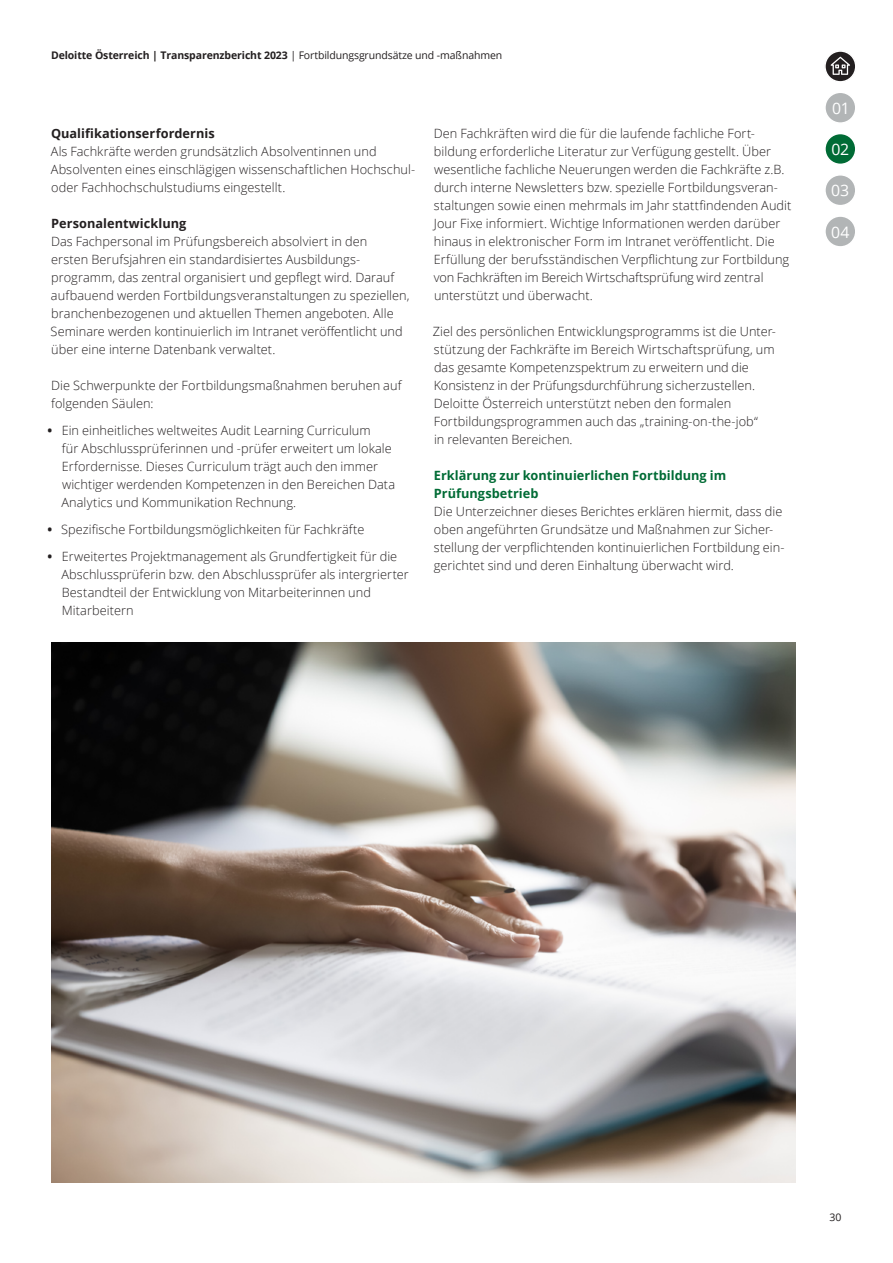
<style>
.page{position:relative;width:893px;height:1263px;background:#fff}
.page>*{position:absolute;margin:0;border:0;box-sizing:border-box;transform-origin:0 0}
.t1{font:15.75px "Open Sans";letter-spacing:-.01em;color:#fff}
.t2{font:300 12.75px/18px "Open Sans";color:#231f20}
.t3{font:700 12.75px/18px "Open Sans";color:#006b35}
.t4{font:700 12.75px "Open Sans";letter-spacing:.005em;color:#231f20}
.t5{font:700 10.5px "Open Sans";letter-spacing:-.01em;color:#231f20}
.t6{font:10.5px "Open Sans";color:#231f20}
.s1{font-weight:400}
.s2{font-weight:700}
</style>
<div class="page">
<img style="left:51px;top:642px;width:744px;height:540px">
<svg style="left:827px;top:53px;width:26px;height:27px"></svg>
<div style="left:824px;top:50px;width:32px;height:33px;border:2px solid #fff;border-radius:50%"></div>
<div style="left:825px;top:216px;width:31px;height:31px;background:#b2b5b6;border-radius:50%"></div>
<div style="left:824px;top:215px;width:32px;height:33px;border:2px solid #fff;border-radius:50%"></div>
<div style="left:825px;top:175px;width:31px;height:31px;background:#b2b5b6;border-radius:50%"></div>
<div style="left:824px;top:174px;width:32px;height:32px;border:2px solid #fff;border-radius:50%"></div>
<div style="left:825px;top:134px;width:31px;height:30px;background:#006b35;border-radius:50%"></div>
<div style="left:824px;top:133px;width:32px;height:32px;border:2px solid #fff;border-radius:50%"></div>
<div style="left:825px;top:92px;width:31px;height:31px;background:#b2b5b6;border-radius:50%"></div>
<div style="left:824px;top:92px;width:32px;height:32px;border:2px solid #fff;border-radius:50%"></div>
<p class="t5" style="left:51px;top:48px;width:453px">Deloitte Österreich | Transparenzbericht 2023 <span class="s1">| Fortbildungsgrundsätze und -maßnahmen</span></p>
<p class="t4" style="left:51px;top:124px;width:165px">Qualifikationserfordernis</p>
<p class="t2" style="left:51px;top:142px;width:366px">Als Fachkräfte werden grundsätzlich Absolventinnen und<br>Absolventen eines einschlägigen wissenschaftlichen Hochschul&shy;oder Fachhochschulstudiums eingestellt.</p>
<p class="t4" style="left:51px;top:214px;width:137px">Personalentwicklung</p>
<p class="t2" style="left:51px;top:232px;width:360px">Das Fachpersonal im Prüfungsbereich absolviert in den<br>ersten Berufsjahren ein standardisiertes Ausbildungs&shy;programm, das zentral organisiert und gepflegt wird. Darauf aufbauend werden Fortbildungsveranstaltungen zu speziellen, branchenbezogenen und aktuellen Themen angeboten. Alle Seminare werden kontinuierlich im Intranet veröffentlicht und über eine interne Datenbank verwaltet.</p>
<p class="t2" style="left:51px;top:376px;width:352px">Die Schwerpunkte der Fortbildungsmaßnahmen beruhen auf folgenden Säulen:</p>
<p class="t2" style="left:61px;top:421px;width:335px;text-indent:-14px"><span class="s2">•</span> Ein einheitliches weltweites Audit Learning Curriculum<br>für Abschlussprüferinnen und -prüfer erweitert um lokale Erfordernisse. Dieses Curriculum trägt auch den immer wichtiger werdenden Kompetenzen in den Bereichen Data Analytics und Kommunikation Rechnung.</p>
<p class="t2" style="left:48px;top:520px;width:318px"><span class="s2">•</span> Spezifische Fortbildungsmöglichkeiten für Fachkräfte</p>
<p class="t2" style="left:61px;top:547px;width:349px;text-indent:-14px"><span class="s2">•</span> Erweitertes Projektmanagement als Grundfertigkeit für die Abschlussprüferin bzw. den Abschlussprüfer als intergrierter Bestandteil der Entwicklung von Mitarbeiterinnen und Mitarbeitern</p>
<p class="t2" style="left:434px;top:124px;width:359px">Den Fachkräften wird die für die laufende fachliche Fort&shy;bildung erforderliche Literatur zur Verfügung gestellt. Über wesentliche fachliche Neuerungen werden die Fachkräfte z.B. durch interne Newsletters bzw. spezielle Fortbildungsveran&shy;staltungen sowie einen mehrmals im Jahr stattfindenden Audit Jour Fixe informiert. Wichtige Informationen werden darüber hinaus in elektronischer Form im Intranet veröffentlicht. Die Erfüllung der berufsständischen Verpflichtung zur Fortbildung von Fachkräften im Bereich Wirtschaftsprüfung wird zentral unterstützt und überwacht.</p>
<p class="t2" style="left:433px;top:322px;width:345px">Ziel des persönlichen Entwicklungsprogramms ist die Unter&shy;stützung der Fachkräfte im Bereich Wirtschaftsprüfung, um das gesamte Kompetenzspektrum zu erweitern und die Konsistenz in der Prüfungsdurchführung sicherzustellen.<br>Deloitte Österreich unterstützt neben den formalen Fortbildungsprogrammen auch das „training-on-the-job“<br>in relevanten Bereichen.</p>
<p class="t3" style="left:434px;top:466px;width:294px">Erklärung zur kontinuierlichen Fortbildung im<br>Prüfungsbetrieb</p>
<p class="t2" style="left:434px;top:502px;width:352px">Die Unterzeichner dieses Berichtes erklären hiermit, dass die oben angeführten Grundsätze und Maßnahmen zur Sicher&shy;stellung der verpflichtenden kontinuierlichen Fortbildung ein&shy;gerichtet sind und deren Einhaltung überwacht wird.</p>
<p class="t1" style="left:832px;top:97px;width:19px">01</p>
<p class="t1" style="left:831px;top:138px;width:19px">02</p>
<p class="t1" style="left:831px;top:180px;width:19px">03</p>
<p class="t1" style="left:831px;top:221px;width:20px">04</p>
<p class="t6" style="left:830px;top:1210px;width:13px">30</p>
</div>
